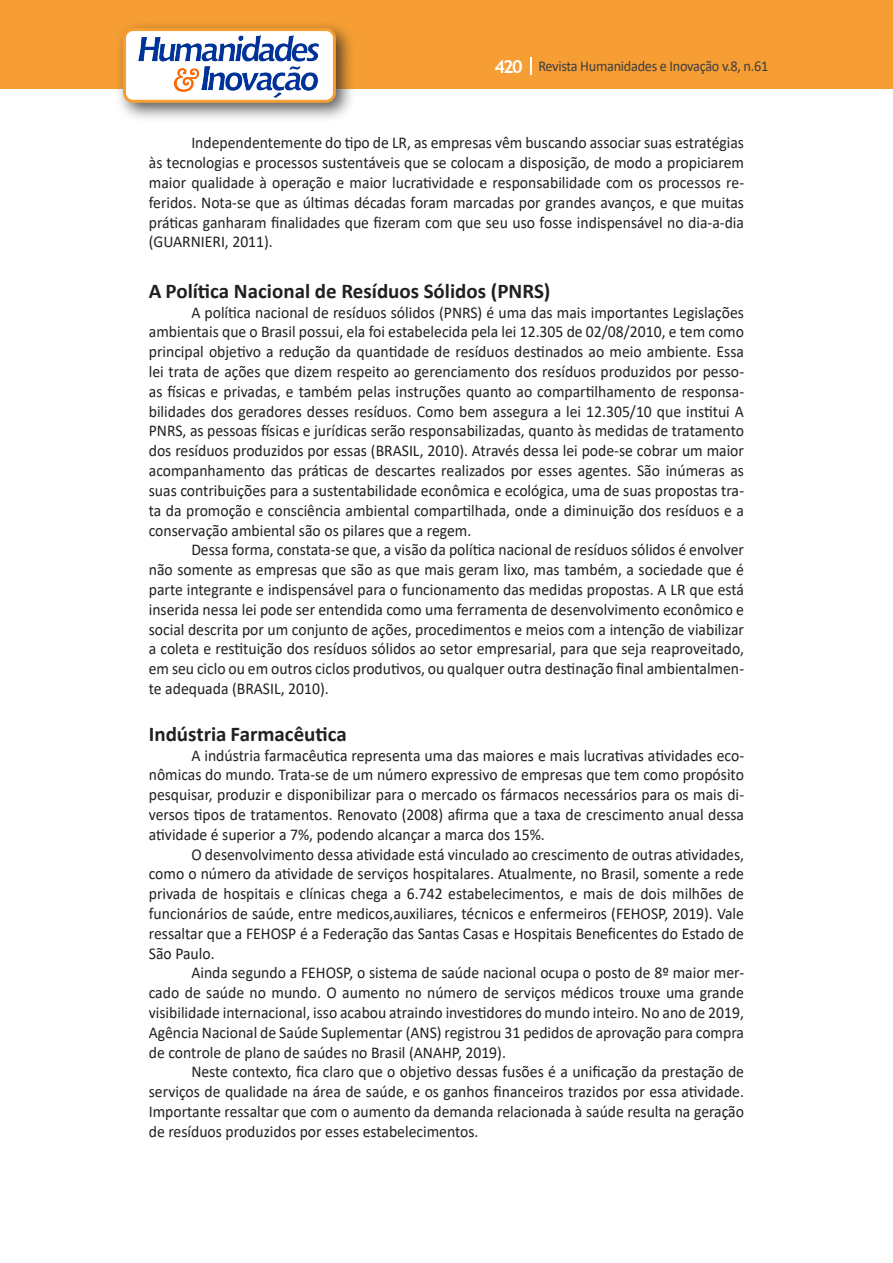
<style>
.page{position:relative;width:893px;height:1263px;background:#fff}
.page>*{position:absolute;margin:0;border:0;box-sizing:border-box;transform-origin:0 0}
.Titulo_2{font:700 21px "Calibri";color:#231f20}
.Texto{font:16.5px/19.8px "Calibri";color:#231f20;text-align:justify;scale:.95 1}
.t1{font:15px "Calibri";letter-spacing:-.02em;color:#3e3e3f;scale:.95 1}
.s1{font-family:"Trebuchet MS";font-weight:700;font-size:18px;color:#fff}
</style>
<div class="page">
<div style="left:0;top:0;width:893px;height:88px;background:#f69e34"></div>
<svg style="left:530px;top:57px;width:2px;height:18px"></svg>
<div style="left:115px;top:20px;width:241px;height:103px;background:#231f20;opacity:.75"></div>
<div style="left:125px;top:30px;width:209px;height:71px;background:#fff;border-radius:9px"></div>
<img style="left:138px;top:35px;width:181px;height:62px">
<div style="left:123px;top:28px;width:213px;height:75px;border:3px solid #f69e34;border-radius:9px"></div>
<p class="t1" style="left:495px;top:56px;width:290px"><span class="s1">420</span> Revista Humanidades e Inovação v.8, n.61</p>
<p class="Texto" style="left:149px;top:133px;width:628px;text-indent:43px">Independentemente do tipo de LR, as empresas vêm buscando associar suas estratégias às tecnologias e processos sustentáveis que se colocam a disposição, de modo a propiciarem maior qualidade à operação e maior lucratividade e responsabilidade com os processos re&shy;feridos. Nota-se que as últimas décadas foram marcadas por grandes avanços, e que muitas práticas ganharam finalidades que fizeram com que seu uso fosse indispensável no dia-a-dia (GUARNIERI, 2011).</p>
<p class="Titulo_2" style="left:149px;top:276px;width:403px">A Política Nacional de Resíduos Sólidos (PNRS)</p>
<p class="Texto" style="left:149px;top:302px;width:628px;text-indent:43px">A política nacional de resíduos sólidos (PNRS) é uma das mais importantes Legislações ambientais que o Brasil possui, ela foi estabelecida pela lei 12.305 de 02/08/2010, e tem como principal objetivo a redução da quantidade de resíduos destinados ao meio ambiente. Essa lei trata de ações que dizem respeito ao gerenciamento dos resíduos produzidos por pesso&shy;as físicas e privadas, e também pelas instruções quanto ao compartilhamento de responsa&shy;bilidades dos geradores desses resíduos. Como bem assegura a lei 12.305/10 que institui A PNRS, as pessoas físicas e jurídicas serão responsabilizadas, quanto às medidas de tratamento dos resíduos produzidos por essas (BRASIL, 2010). Através dessa lei pode-se cobrar um maior acompanhamento das práticas de descartes realizados por esses agentes. São inúmeras as suas contribuições para a sustentabilidade econômica e ecológica, uma de suas propostas tra&shy;ta da promoção e consciência ambiental compartilhada, onde a diminuição dos resíduos e a conservação ambiental são os pilares que a regem.</p>
<p class="Texto" style="left:149px;top:539px;width:628px;text-indent:43px">Dessa forma, constata-se que, a visão da política nacional de resíduos sólidos é envolver não somente as empresas que são as que mais geram lixo, mas também, a sociedade que é parte integrante e indispensável para o funcionamento das medidas propostas. A LR que está inserida nessa lei pode ser entendida como uma ferramenta de desenvolvimento econômico e social descrita por um conjunto de ações, procedimentos e meios com a intenção de viabilizar a coleta e restituição dos resíduos sólidos ao setor empresarial, para que seja reaproveitado, em seu ciclo ou em outros ciclos produtivos, ou qualquer outra destinação final ambientalmen&shy;te adequada (BRASIL, 2010).</p>
<p class="Titulo_2" style="left:149px;top:719px;width:200px">Indústria Farmacêutica</p>
<p class="Texto" style="left:149px;top:745px;width:628px;text-indent:43px">A indústria farmacêutica representa uma das maiores e mais lucrativas atividades eco&shy;nômicas do mundo. Trata-se de um número expressivo de empresas que tem como propósito pesquisar, produzir e disponibilizar para o mercado os fármacos necessários para os mais di&shy;versos tipos de tratamentos. Renovato (2008) afirma que a taxa de crescimento anual dessa atividade é superior a 7%, podendo alcançar a marca dos 15%.</p>
<p class="Texto" style="left:149px;top:844px;width:628px;text-indent:43px">O desenvolvimento dessa atividade está vinculado ao crescimento de outras atividades, como o número da atividade de serviços hospitalares. Atualmente, no Brasil, somente a rede privada de hospitais e clínicas chega a 6.742 estabelecimentos, e mais de dois milhões de funcionários de saúde, entre medicos,auxiliares, técnicos e enfermeiros (FEHOSP, 2019). Vale ressaltar que a FEHOSP é a Federação das Santas Casas e Hospitais Beneficentes do Estado de São Paulo.</p>
<p class="Texto" style="left:149px;top:962px;width:628px;text-indent:43px">Ainda segundo a FEHOSP, o sistema de saúde nacional ocupa o posto de 8º maior mer&shy;cado de saúde no mundo. O aumento no número de serviços médicos trouxe uma grande visibilidade internacional, isso acabou atraindo investidores do mundo inteiro. No ano de 2019, Agência Nacional de Saúde Suplementar (ANS) registrou 31 pedidos de aprovação para compra de controle de plano de saúdes no Brasil (ANAHP, 2019).</p>
<p class="Texto" style="left:149px;top:1061px;width:628px;text-indent:43px">Neste contexto, fica claro que o objetivo dessas fusões é a unificação da prestação de serviços de qualidade na área de saúde, e os ganhos financeiros trazidos por essa atividade.<br>Importante ressaltar que com o aumento da demanda relacionada à saúde resulta na geração de resíduos produzidos por esses estabelecimentos.</p>
</div>
